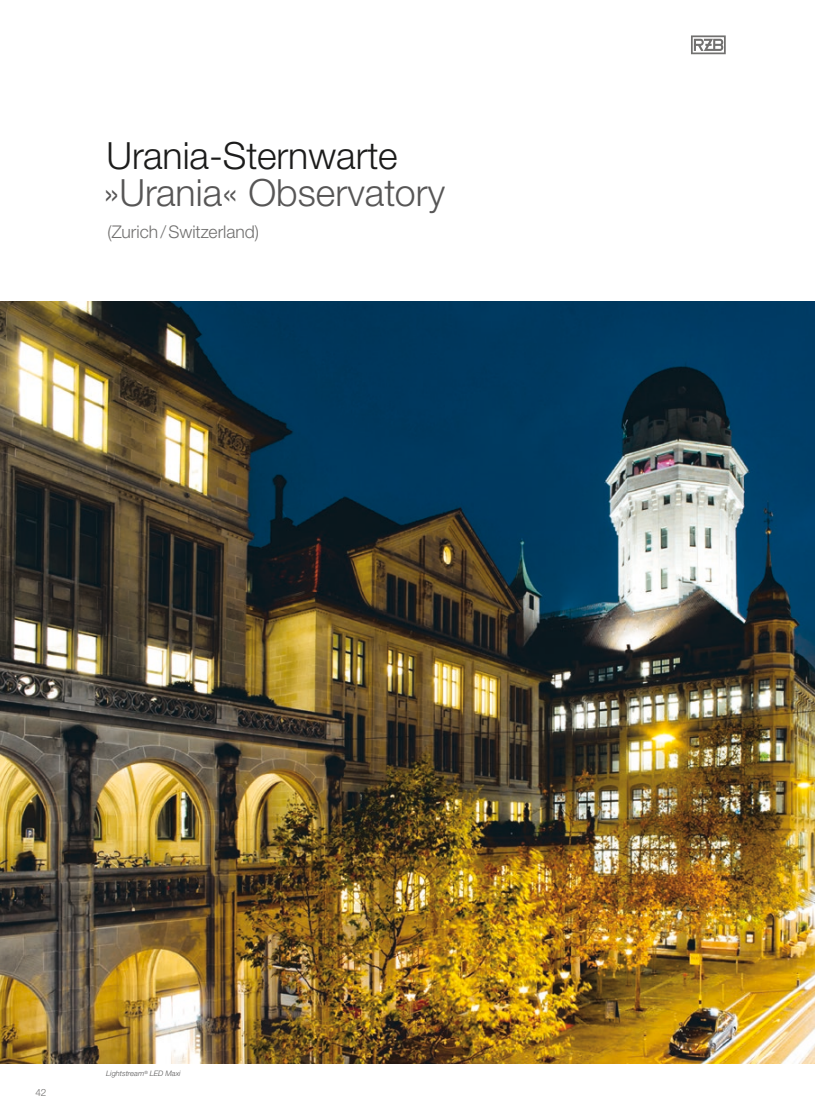
<style>
.page{position:relative;width:815px;height:1117px;background:#fff}
.page>*{position:absolute;margin:0;border:0;box-sizing:border-box;transform-origin:0 0}
.t1{font:300 37.5px "Helvetica Neue LTW1 G";color:#575656}
.t2{font:300 37.5px "Helvetica Neue LTW1 G";color:#1c1c1b}
.t3{font:300 17.5px "Helvetica Neue LTW1 G";color:#71706f}
.t4{font:300 10px "Helvetica Neue LTW1 G";color:#71706f}
.t5{font:italic 300 7.5px "Helvetica Neue LTW1 G";color:#575656}
</style>
<div class="page">
<svg style="left:691px;top:35px;width:35px;height:19px"></svg>
<img style="left:0;top:301px;width:815px;height:762px">
<h1 class="t2" style="left:106px;top:132px;width:293px">Urania-Sternwarte</h1>
<h1 class="t1" style="left:104px;top:170px;width:343px">»Urania« Observatory</h1>
<p class="t3" style="left:108px;top:221px;width:153px">(Zurich/Switzerland)</p>
<p class="t4" style="left:35px;top:1085px;width:13px">42</p>
<p class="t5" style="left:106px;top:1068px;width:76px">Lightstream<sup>®</sup> LED Maxi</p>
</div>
